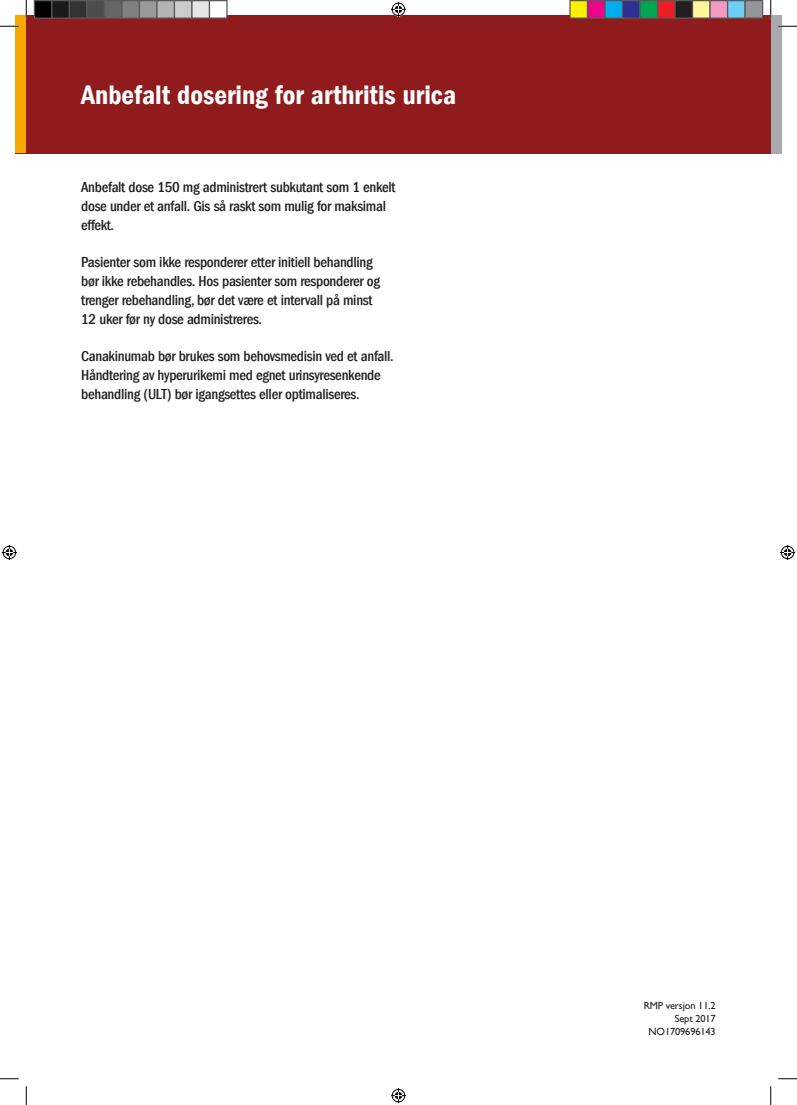
<style>
.page{position:relative;width:797px;height:1105px;background:#fff}
.page>*{position:absolute;margin:0;border:0;box-sizing:border-box;transform-origin:0 0}
.t1{font:27.5px "Franklin Gothic LT Com Dm Cn";color:#fff}
.t2{font:500 condensed 15px/18.8px "Franklin Gothic LT Com";letter-spacing:-.02em;color:#231f20}
.t3{font:10.38px/13.2px "Gill Sans Std";letter-spacing:-.015em;color:#231f20;text-align:right}
</style>
<div class="page">
<div style="left:16px;top:16px;width:754px;height:138px;background:#901b1d"></div>
<div style="left:16px;top:16px;width:10px;height:137px;background:#f6a800"></div>
<svg style="left:0;top:25px;width:19px;height:2px"></svg>
<svg style="left:778px;top:25px;width:19px;height:2px"></svg>
<svg style="left:0;top:1078px;width:19px;height:1px"></svg>
<svg style="left:778px;top:1078px;width:19px;height:1px"></svg>
<svg style="left:25px;top:0;width:2px;height:19px"></svg>
<svg style="left:25px;top:1086px;width:2px;height:19px"></svg>
<svg style="left:770px;top:0;width:1px;height:19px"></svg>
<svg style="left:770px;top:1086px;width:1px;height:19px"></svg>
<svg style="left:391px;top:2px;width:15px;height:15px"></svg>
<svg style="left:391px;top:1088px;width:15px;height:15px"></svg>
<svg style="left:2px;top:545px;width:15px;height:15px"></svg>
<svg style="left:780px;top:545px;width:15px;height:15px"></svg>
<div style="left:34px;top:1px;width:18px;height:17px;background:#000"></div>
<div style="left:34px;top:0;width:18px;height:19px;border:1px solid #595959"></div>
<div style="left:52px;top:1px;width:17px;height:17px;background:#1a1a1a"></div>
<div style="left:51px;top:0;width:19px;height:19px;border:1px solid #595959"></div>
<div style="left:69px;top:1px;width:18px;height:17px;background:#333"></div>
<div style="left:69px;top:0;width:19px;height:19px;border:1px solid #595959"></div>
<div style="left:87px;top:1px;width:17px;height:17px;background:#4d4d4d"></div>
<div style="left:86px;top:0;width:19px;height:19px;border:1px solid #595959"></div>
<div style="left:104px;top:1px;width:18px;height:17px;background:#666"></div>
<div style="left:104px;top:0;width:18px;height:19px;border:1px solid #595959"></div>
<div style="left:122px;top:1px;width:17px;height:17px;background:#808080"></div>
<div style="left:121px;top:0;width:19px;height:19px;border:1px solid #595959"></div>
<div style="left:139px;top:1px;width:18px;height:17px;background:#999"></div>
<div style="left:139px;top:0;width:19px;height:19px;border:1px solid #595959"></div>
<div style="left:157px;top:1px;width:17px;height:17px;background:#b3b3b3"></div>
<div style="left:156px;top:0;width:19px;height:19px;border:1px solid #595959"></div>
<div style="left:174px;top:1px;width:18px;height:17px;background:#ccc"></div>
<div style="left:174px;top:0;width:18px;height:19px;border:1px solid #595959"></div>
<div style="left:192px;top:1px;width:17px;height:17px;background:#e6e6e6"></div>
<div style="left:191px;top:0;width:19px;height:19px;border:1px solid #595959"></div>
<div style="left:209px;top:1px;width:18px;height:17px;background:#fff"></div>
<div style="left:209px;top:0;width:19px;height:19px;border:1px solid #595959"></div>
<div style="left:570px;top:1px;width:17px;height:17px;background:#fff101"></div>
<div style="left:569px;top:0;width:19px;height:19px;border:1px solid #595959"></div>
<div style="left:587px;top:1px;width:18px;height:17px;background:#ed028c"></div>
<div style="left:587px;top:0;width:18px;height:19px;border:1px solid #595959"></div>
<div style="left:605px;top:1px;width:17px;height:17px;background:#00aeef"></div>
<div style="left:604px;top:0;width:19px;height:19px;border:1px solid #595959"></div>
<div style="left:622px;top:1px;width:18px;height:17px;background:#2e3092"></div>
<div style="left:622px;top:0;width:18px;height:19px;border:1px solid #595959"></div>
<div style="left:640px;top:1px;width:17px;height:17px;background:#00a54f"></div>
<div style="left:639px;top:0;width:19px;height:19px;border:1px solid #595959"></div>
<div style="left:657px;top:1px;width:18px;height:17px;background:#ee1d23"></div>
<div style="left:657px;top:0;width:18px;height:19px;border:1px solid #595959"></div>
<div style="left:675px;top:1px;width:17px;height:17px;background:#231f20"></div>
<div style="left:674px;top:0;width:19px;height:19px;border:1px solid #595959"></div>
<div style="left:692px;top:1px;width:18px;height:17px;background:#fff79a"></div>
<div style="left:692px;top:0;width:18px;height:19px;border:1px solid #595959"></div>
<div style="left:710px;top:1px;width:17px;height:17px;background:#f499c2"></div>
<div style="left:709px;top:0;width:19px;height:19px;border:1px solid #595959"></div>
<div style="left:727px;top:1px;width:18px;height:17px;background:#6bcff6"></div>
<div style="left:727px;top:0;width:18px;height:19px;border:1px solid #595959"></div>
<div style="left:745px;top:1px;width:17px;height:17px;background:#939598"></div>
<div style="left:744px;top:0;width:19px;height:19px;border:1px solid #595959"></div>
<p class="t1" style="left:81px;top:80px;width:376px">Anbefalt dosering for arthritis urica</p>
<p class="t2" style="left:81px;top:178px;width:316px">Anbefalt dose 150 mg administrert subkutant som 1 enkelt dose under et anfall. Gis så raskt som mulig for maksimal effekt.</p>
<p class="t2" style="left:81px;top:253px;width:300px">Pasienter som ikke responderer etter initiell behandling bør ikke rebehandles. Hos pasienter som responderer og trenger rebehandling, bør det være et intervall på minst</p>
<p class="t2" style="left:81px;top:309px;width:182px">12 uker før ny dose administreres.</p>
<p class="t2" style="left:81px;top:347px;width:314px">Canakinumab bør brukes som behovsmedisin ved et anfall.<br>Håndtering av hyperurikemi med egnet urinsyresenkende behandling (ULT) bør igangsettes eller optimaliseres.</p>
<p class="t3" style="left:643px;top:999px;width:74px">RMP versjon 11.2<br>Sept 2017<br>NO1709696143</p>
</div>
